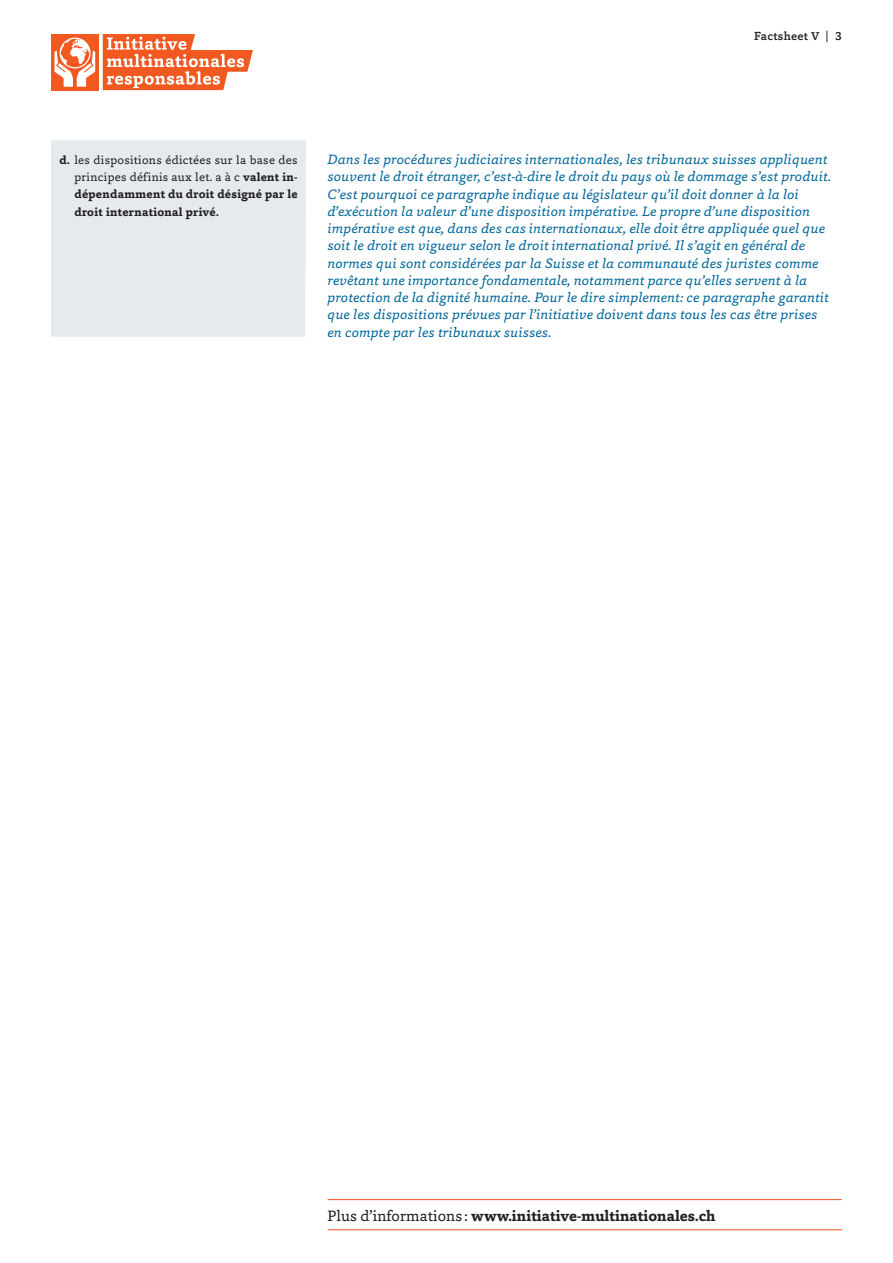
<style>
.page{position:relative;width:893px;height:1263px;background:#fff}
.page>*{position:absolute;margin:0;border:0;box-sizing:border-box;transform-origin:0 0}
.t1{font:700 15.3px "Capita";color:#231f20}
.t2{font:italic 13.8px/17.2px "Capita";letter-spacing:.01em;color:#01669a}
.t3{font:700 12px/17.2px "Capita";letter-spacing:.02em;color:#231f20;text-align:justify}
.t4{font:500 12px "Capita";letter-spacing:.02em;color:#231f20}
.s1{font-size:11.7px}
.s2{font-weight:400}
</style>
<div class="page">
<div style="left:51px;top:34px;width:48px;height:56px;background:#f15921"></div>
<svg style="left:54px;top:38px;width:41px;height:49px"></svg>
<svg style="left:103px;top:34px;width:150px;height:56px"></svg>
<hr style="left:328px;top:1199px;width:514px;height:1px;background:#f15921">
<hr style="left:328px;top:1229px;width:514px;height:1px;background:#f15921">
<div style="left:51px;top:140px;width:255px;height:197px;background:#e4eaee"></div>
<p class="t4" style="left:754px;top:28px;width:89px">Factsheet <span class="s1">V</span> | 3</p>
<p class="t3" style="left:74px;top:151px;width:225px;text-indent:-15px">d. <span class="s2">les dispositions édictées sur la base des principes définis aux let. a à c</span> valent in&shy;dépendamment du droit désigné par le droit international privé.</p>
<p class="t2" style="left:327px;top:151px;width:505px">Dans les procédures judiciaires internationales, les tribunaux suisses appliquent souvent le droit étranger, c’est-à-dire le droit du pays où le dommage s’est produit.<br>C’est pourquoi ce paragraphe indique au législateur qu’il doit donner à la loi d’exécution la valeur d’une disposition impérative. Le propre d’une disposition impérative est que, dans des cas internationaux, elle doit être appliquée quel que soit le droit en vigueur selon le droit international privé. Il s’agit en général de normes qui sont considérées par la Suisse et la communauté des juristes comme revêtant une importance fondamentale, notamment parce qu’elles servent à la protection de la dignité humaine. Pour le dire simplement: ce paragraphe garantit que les dispositions prévues par l’initiative doivent dans tous les cas être prises en compte par les tribunaux suisses.</p>
<p class="t1" style="left:327px;top:1205px;width:389px"><span class="s2">Plus d’informations :</span> www.initiative-multinationales.ch</p>
</div>
